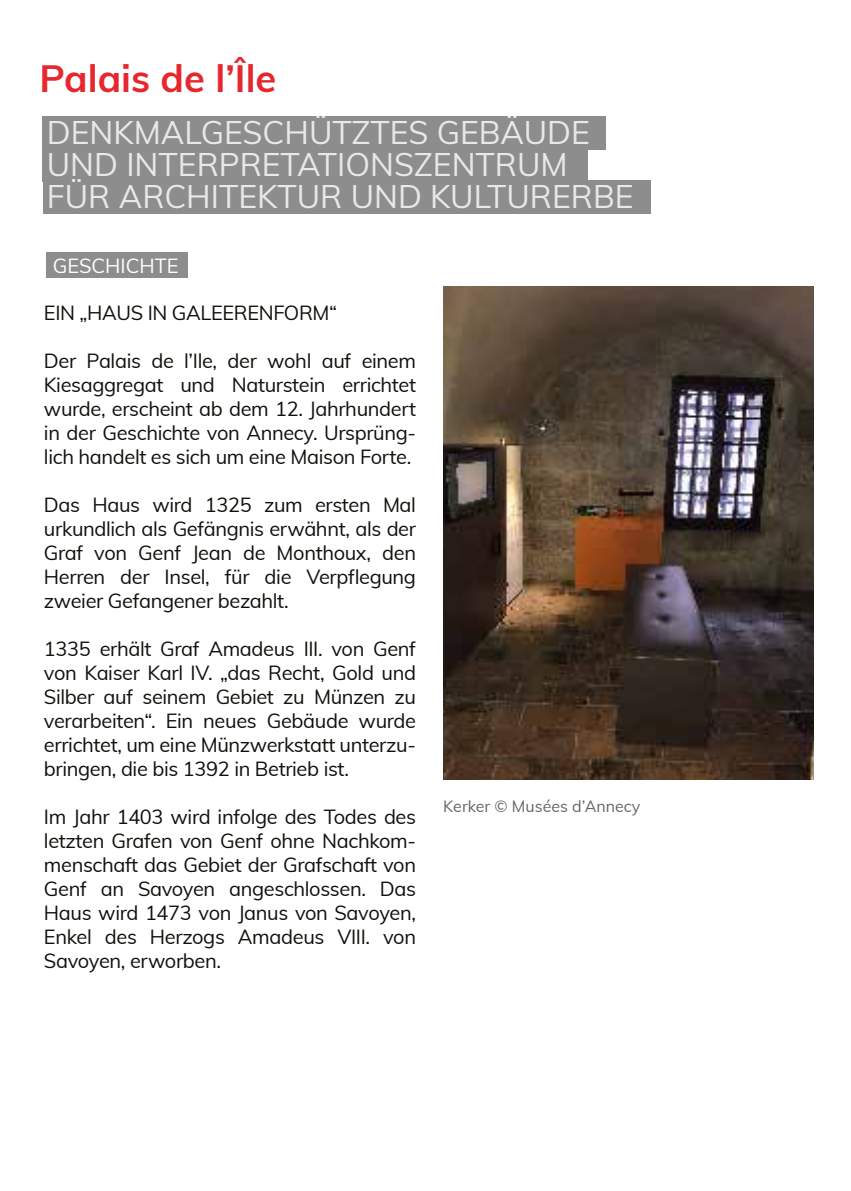
<style>
.page{position:relative;width:851px;height:1191px;background:#fff}
.page>*{position:absolute;margin:0;border:0;box-sizing:border-box;transform-origin:0 0}
.t1{font:700 38px "Muli";color:#e6282e}
.t2{font:32px/32px "Muli";color:rgb(255 255 255/.8)}
.t3{font:20px/24px "Muli";letter-spacing:-.02em;color:#12100b;text-align:justify}
.t4{font:20px "Muli";color:#fff}
.t5{font:16px "Muli";color:#6a6565}
</style>
<div class="page">
<div style="left:43px;top:180px;width:607px;height:33px;background:#8d8d8e"></div>
<div style="left:43px;top:148px;width:544px;height:33px;background:#8d8d8e"></div>
<div style="left:43px;top:116px;width:563px;height:33px;background:#8d8d8e"></div>
<div style="left:46px;top:252px;width:142px;height:25px;background:#8d8d8e"></div>
<img style="left:443px;top:286px;width:370px;height:493px">
<h1 class="t1" style="left:40px;top:51px;width:238px">Palais de l’Île</h1>
<h2 class="t2" style="left:47px;top:115px;width:588px">DENKMALGESCHÜTZTES GEBÄUDE<br>UND INTERPRETATIONSZENTRUM<br>FÜR ARCHITEKTUR UND KULTURERBE</h2>
<p class="t4" style="left:53px;top:251px;width:127px">GESCHICHTE</p>
<p class="t3" style="left:44px;top:300px;width:295px">EIN „HAUS IN GALEERENFORM“</p>
<p class="t3" style="left:44px;top:348px;width:373px">Der Palais de l’Ile, der wohl auf einem Kiesaggregat und Naturstein errichtet wurde, erscheint ab dem 12. Jahrhundert in der Geschichte von Annecy. Ursprüng&shy;lich handelt es sich um eine Maison Forte.</p>
<p class="t3" style="left:44px;top:492px;width:373px">Das Haus wird 1325 zum ersten Mal urkundlich als Gefängnis erwähnt, als der Graf von Genf Jean de Monthoux, den Herren der Insel, für die Verpflegung zweier Gefangener bezahlt.</p>
<p class="t3" style="left:44px;top:636px;width:373px">1335 erhält Graf Amadeus III. von Genf von Kaiser Karl IV. „das Recht, Gold und Silber auf seinem Gebiet zu Münzen zu verarbeiten“. Ein neues Gebäude wurde errichtet, um eine Münzwerkstatt unterzu&shy;bringen, die bis 1392 in Betrieb ist.</p>
<p class="t3" style="left:44px;top:804px;width:373px">Im Jahr 1403 wird infolge des Todes des letzten Grafen von Genf ohne Nachkom&shy;menschaft das Gebiet der Grafschaft von Genf an Savoyen angeschlossen. Das Haus wird 1473 von Janus von Savoyen, Enkel des Herzogs Amadeus VIII. von Savoyen, erworben.</p>
<p class="t5" style="left:443px;top:794px;width:198px">Kerker © Musées d’Annecy</p>
</div>
